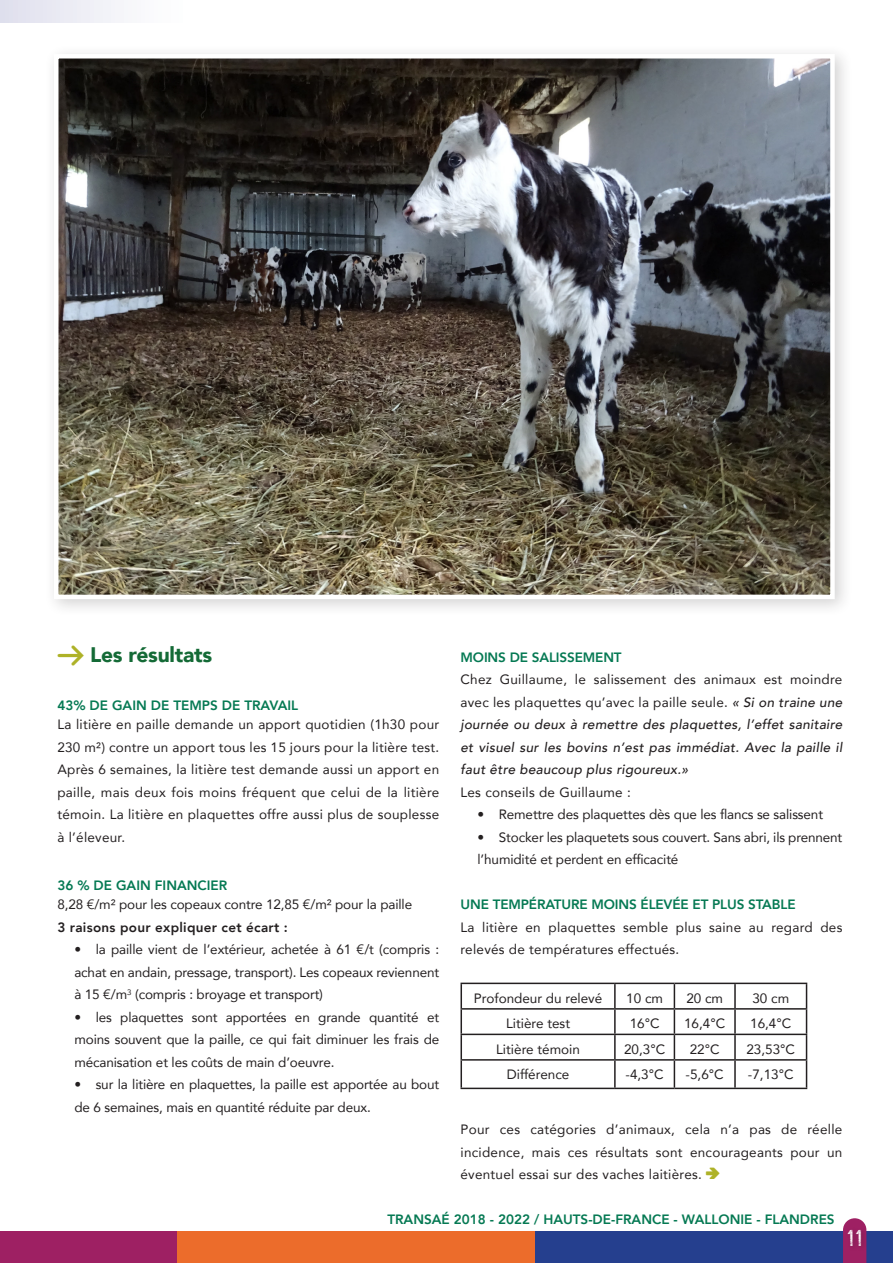
<style>
.page{position:relative;width:893px;height:1263px;background:#fff}
.page>*{position:absolute;margin:0;border:0;box-sizing:border-box;transform-origin:0 0}
.t1{font:22.5px "Press Style";color:#fff}
.sous_titre{font:900 21px "Avenir";letter-spacing:-.01em;color:#146a36}
.texte_courant{font:13.5px/22.5px "Avenir";color:#231f20;text-align:justify}
.texte_courant-2{font:italic 500 13.5px/22.5px "Avenir";letter-spacing:.02em;color:#231f20;text-align:justify}
.texte_courant-3{font:13.5px/22.5px "Avenir";letter-spacing:.02em;color:#231f20}
.texte_courant-4{font:800 13.5px "Avenir";color:#057953}
.texte_courant-5{font:800 13.5px "Avenir";letter-spacing:.02em;color:#231f20}
.s1{font-family:"Arrowstfb";font-weight:400;color:#aeb228}
.s2{font-weight:400;font-style:normal}
.s3{font-family:"Arrowstfb";color:#aeb228}
</style>
<div class="page">
<div style="left:177px;top:1231px;width:358px;height:32px;background:#ec6c2b"></div>
<div style="left:0;top:1231px;width:177px;height:32px;background:#9e2063"></div>
<div style="left:535px;top:1231px;width:358px;height:32px;background:#253f8e"></div>
<svg style="left:843px;top:1218px;width:23px;height:45px"></svg>
<div style="left:846px;top:1227px;width:22px;height:25px;background:#971f5f"></div>
<hr style="left:460px;top:983px;width:155px;height:1px;background:#231f20">
<hr style="left:460px;top:984px;width:2px;height:24px;background:#231f20">
<hr style="left:615px;top:983px;width:59px;height:1px;background:#231f20">
<hr style="left:614px;top:984px;width:2px;height:24px;background:#231f20">
<hr style="left:674px;top:983px;width:61px;height:1px;background:#231f20">
<hr style="left:735px;top:983px;width:72px;height:1px;background:#231f20">
<hr style="left:734px;top:984px;width:2px;height:24px;background:#231f20">
<hr style="left:460px;top:1008px;width:155px;height:2px;background:#231f20">
<hr style="left:460px;top:1010px;width:2px;height:24px;background:#231f20">
<hr style="left:615px;top:1008px;width:59px;height:2px;background:#231f20">
<hr style="left:614px;top:1010px;width:2px;height:24px;background:#231f20">
<hr style="left:674px;top:1008px;width:61px;height:2px;background:#231f20">
<hr style="left:735px;top:1008px;width:72px;height:2px;background:#231f20">
<hr style="left:734px;top:1010px;width:2px;height:24px;background:#231f20">
<hr style="left:460px;top:1034px;width:155px;height:1px;background:#231f20">
<hr style="left:460px;top:1035px;width:2px;height:24px;background:#231f20">
<hr style="left:615px;top:1034px;width:59px;height:1px;background:#231f20">
<hr style="left:614px;top:1035px;width:2px;height:24px;background:#231f20">
<hr style="left:674px;top:1034px;width:61px;height:1px;background:#231f20">
<hr style="left:735px;top:1034px;width:72px;height:1px;background:#231f20">
<hr style="left:734px;top:1035px;width:2px;height:24px;background:#231f20">
<hr style="left:460px;top:1059px;width:155px;height:2px;background:#231f20">
<hr style="left:460px;top:1061px;width:2px;height:27px;background:#231f20">
<hr style="left:615px;top:1059px;width:59px;height:2px;background:#231f20">
<hr style="left:614px;top:1061px;width:2px;height:27px;background:#231f20">
<hr style="left:674px;top:1059px;width:61px;height:2px;background:#231f20">
<svg style="left:674px;top:984px;width:1px;height:104px"></svg>
<hr style="left:735px;top:1059px;width:72px;height:2px;background:#231f20">
<hr style="left:734px;top:1061px;width:2px;height:27px;background:#231f20">
<svg style="left:806px;top:984px;width:1px;height:104px"></svg>
<hr style="left:460px;top:1088px;width:155px;height:1px;background:#231f20">
<hr style="left:615px;top:1088px;width:59px;height:1px;background:#231f20">
<hr style="left:674px;top:1088px;width:61px;height:1px;background:#231f20">
<hr style="left:735px;top:1088px;width:72px;height:1px;background:#231f20">
<div style="left:44px;top:44px;width:809px;height:573px;background:#231f20;opacity:.2"></div>
<img style="left:59px;top:59px;width:771px;height:535px">
<div style="left:54px;top:54px;width:781px;height:545px;border:4px solid #fff"></div>
<div style="left:0;top:0;width:191px;height:22px;background:linear-gradient(to right,#dfe0ed,#fff)"></div>
<p class="sous_titre" style="left:57px;top:636px;width:156px"><span class="s1">e</span> Les résultats</p>
<p class="texte_courant-4" style="left:57px;top:694px;width:242px">43% DE GAIN DE TEMPS DE TRAVAIL</p>
<p class="texte_courant-3" style="left:57px;top:713px;width:383px">La litière en paille demande un apport quotidien (1h30 pour<br>230 m²) contre un apport tous les 15 jours pour la litière test.</p>
<p class="texte_courant" style="left:57px;top:758px;width:383px">Après 6 semaines, la litière test demande aussi un apport en paille, mais deux fois moins fréquent que celui de la litière témoin. La litière en plaquettes offre aussi plus de souplesse à l’éleveur.</p>
<p class="texte_courant-4" style="left:57px;top:874px;width:171px">36 % DE GAIN FINANCIER</p>
<p class="texte_courant" style="left:57px;top:893px;width:356px">8,28 €/m² pour les copeaux contre 12,85 €/m² pour la paille</p>
<p class="texte_courant-5" style="left:57px;top:916px;width:232px">3 raisons pour expliquer cet écart :</p>
<p class="texte_courant" style="left:74px;top:938px;width:366px">• la paille vient de l’extérieur, achetée à 61 €/t (compris : achat en andain, pressage, transport). Les copeaux reviennent à 15 €/m<sup>3</sup> (compris : broyage et transport)</p>
<p class="texte_courant" style="left:74px;top:1005px;width:366px">• les plaquettes sont apportées en grande quantité et moins souvent que la paille, ce qui fait diminuer les frais de mécanisation et les coûts de main d’oeuvre.</p>
<p class="texte_courant" style="left:74px;top:1073px;width:366px">• sur la litière en plaquettes, la paille est apportée au bout de 6 semaines, mais en quantité réduite par deux.</p>
<p class="texte_courant-4" style="left:460px;top:646px;width:163px">MOINS DE SALISSEMENT</p>
<p class="texte_courant-2" style="left:460px;top:668px;width:383px"><span class="s2">Chez Guillaume, le salissement des animaux est moindre avec les plaquettes qu’avec la paille seule.</span> « Si on traine une journée ou deux à remettre des plaquettes, l’effet sanitaire et visuel sur les bovins n’est pas immédiat. Avec la paille il faut être beaucoup plus rigoureux.»</p>
<p class="texte_courant-3" style="left:460px;top:780px;width:172px">Les conseils de Guillaume :</p>
<p class="texte_courant" style="left:477px;top:803px;width:347px">• Remettre des plaquettes dès que les flancs se salissent</p>
<p class="texte_courant" style="left:477px;top:825px;width:366px">• Stocker les plaquetets sous couvert. Sans abri, ils prennent l’humidité et perdent en efficacité</p>
<p class="texte_courant-4" style="left:460px;top:894px;width:337px">UNE TEMPÉRATURE MOINS ÉLEVÉE ET PLUS STABLE</p>
<p class="texte_courant-3" style="left:460px;top:915px;width:383px">La litière en plaquettes semble plus saine au regard des relevés de températures effectués.</p>
<p class="texte_courant" style="left:474px;top:986px;width:130px">Profondeur du relevé</p>
<p class="texte_courant" style="left:626px;top:986px;width:38px">10 cm</p>
<p class="texte_courant" style="left:686px;top:986px;width:38px">20 cm</p>
<p class="texte_courant" style="left:752px;top:986px;width:38px">30 cm</p>
<p class="texte_courant" style="left:506px;top:1012px;width:66px">Litière test</p>
<p class="texte_courant" style="left:630px;top:1012px;width:31px">16°C</p>
<p class="texte_courant" style="left:684px;top:1012px;width:43px">16,4°C</p>
<p class="texte_courant" style="left:750px;top:1012px;width:43px">16,4°C</p>
<p class="texte_courant" style="left:496px;top:1037px;width:85px">Litière témoin</p>
<p class="texte_courant" style="left:624px;top:1037px;width:43px">20,3°C</p>
<p class="texte_courant" style="left:690px;top:1037px;width:31px">22°C</p>
<p class="texte_courant" style="left:746px;top:1037px;width:50px">23,53°C</p>
<p class="texte_courant" style="left:507px;top:1063px;width:64px">Différence</p>
<p class="texte_courant" style="left:626px;top:1063px;width:40px">-4,3°C</p>
<p class="texte_courant" style="left:686px;top:1063px;width:40px">-5,6°C</p>
<p class="texte_courant" style="left:748px;top:1063px;width:47px">-7,13°C</p>
<p class="texte_courant" style="left:460px;top:1118px;width:383px">Pour ces catégories d’animaux, cela n’a pas de réelle incidence, mais ces résultats sont encourageants pour un éventuel essai sur des vaches laitières. <span class="s3">f</span></p>
<p class="texte_courant-4" style="left:387px;top:1209px;width:449px">TRANSAÉ 2018 - 2022 / HAUTS-DE-FRANCE - WALLONIE - FLANDRES</p>
<h1 class="t1" style="left:847px;top:1226px;width:16px">11</h1>
</div>
